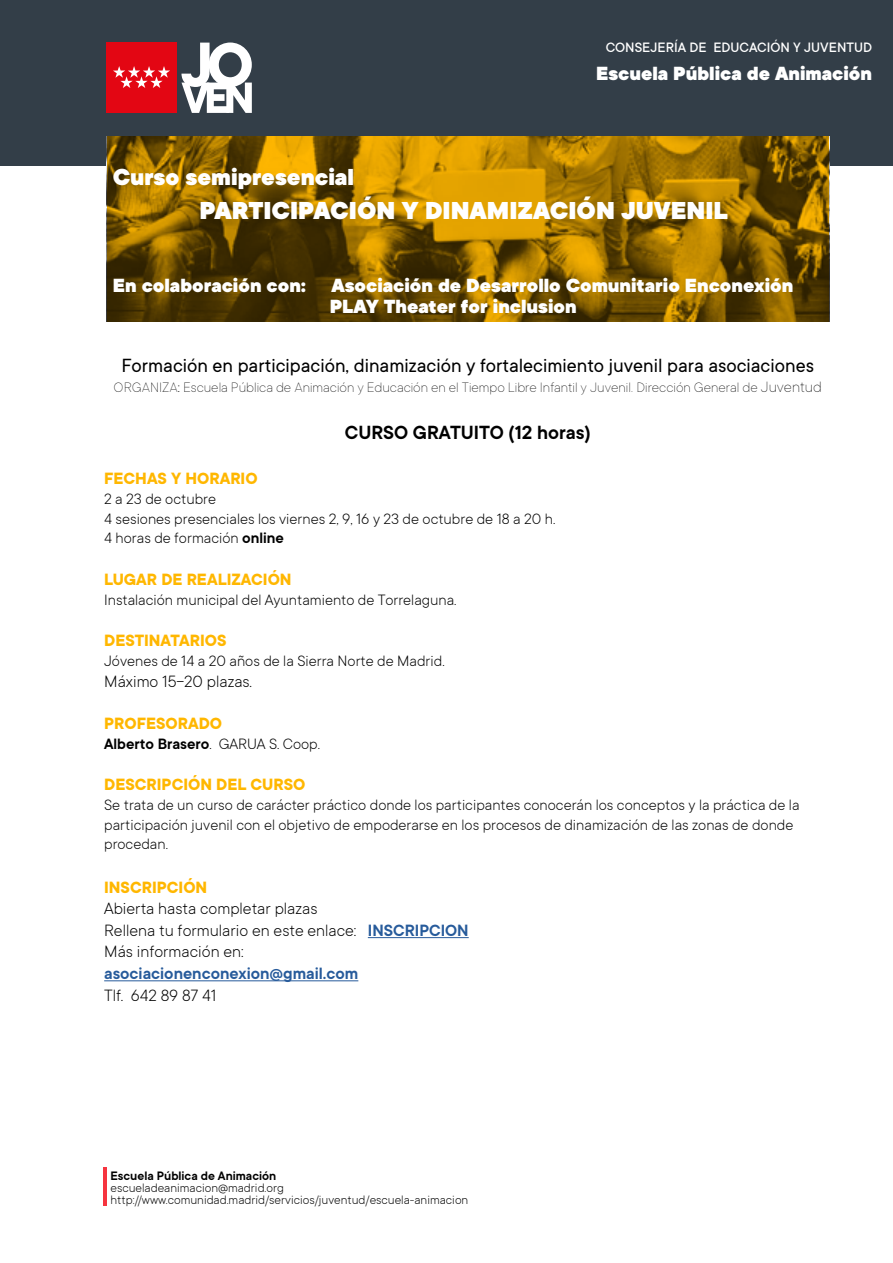
<style>
.page{position:relative;width:893px;height:1263px;background:#fff}
.page>*{position:absolute;margin:0;border:0;box-sizing:border-box;transform-origin:0 0}
.t1{font:900 27px "TT Commons";color:#fff}
.t2{font:900 25.5px "TT Commons";color:#fff}
.t3{font:900 21px/21px "TT Commons";color:#fff;text-align:center}
.t4{font:21px "TT Commons";color:#000}
.t5{font:600 21px "TT Commons";color:#000}
.t6{font:300 18px/21.6px "TT Commons";color:#000}
.t7{font:700 18px "TT Commons";color:#ffb700}
.t8{font:600 18px "TT Commons";color:#275b9b}
.t9{font:300 16.5px/19.8px "TT Commons";color:#000}
.t10{font:600 16.5px "TT Commons";color:#000}
.t11{font:100 15px "TT Commons";color:#000}
.t12{font:500 15px "TT Commons";color:#fff}
.t13{font:300 13.5px/12px "TT Commons";color:#000}
.t14{font:600 13.5px "TT Commons";color:#000}
.s1{font-weight:300}
.s2{font-size:16.5px}
.s3{font-weight:600}
.s4{font-weight:600;color:#275b9b}
</style>
<div class="page">
<div style="left:0;top:0;width:893px;height:165px;background:#333e48"></div>
<div style="left:106px;top:43px;width:71px;height:70px;background:#e30613"></div>
<svg style="left:113px;top:66px;width:57px;height:22px"></svg>
<svg style="left:181px;top:43px;width:71px;height:70px"></svg>
<hr style="left:103px;top:1167px;width:4px;height:39px;background:#f6343f">
<svg style="left:107px;top:136px;width:722px;height:185px;background:#896200"></svg>
<hr style="left:368px;top:937px;width:101px;height:1px;background:#275b9b">
<hr style="left:104px;top:980px;width:254px;height:1px;background:#275b9b">
<p class="t12" style="left:606px;top:40px;width:268px">CONSEJERÍA DE EDUCACIÓN Y JUVENTUD</p>
<p class="t3" style="left:596px;top:64px;width:277px">Escuela Pública de Animación</p>
<h2 class="t2" style="left:113px;top:162px;width:243px">Curso semipresencial</h2>
<h1 class="t1" style="left:199px;top:195px;width:530px">PARTICIPACIÓN Y DINAMIZACIÓN JUVENIL</h1>
<p class="t3" style="left:113px;top:275px;width:682px">En colaboración con: Asociación de Desarrollo Comunitario Enconexión<br>PLAY Theater for inclusion</p>
<p class="t4" style="left:122px;top:354px;width:694px">Formación en participación, dinamización y fortalecimiento juvenil para asociaciones</p>
<p class="t11" style="left:114px;top:379px;width:710px">ORGANIZA<span class="s1">:</span> Escuela Pública de Animación y Educación en el Tiempo Libre Infantil y Juvenil. Dirección General de <span class="s2">Juventud</span></p>
<p class="t5" style="left:345px;top:420px;width:247px">CURSO GRATUITO (12 horas)</p>
<p class="t7" style="left:104px;top:468px;width:155px">FECHAS Y HORARIO</p>
<p class="t9" style="left:104px;top:489px;width:453px">2 a 23 de octubre<br>4 sesiones presenciales los viernes 2, 9, 16 y 23 de octubre de 18 a 20 h.<br>4 horas de formación <span class="s3">online</span></p>
<p class="t7" style="left:104px;top:569px;width:189px">LUGAR DE REALIZACIÓN</p>
<p class="t9" style="left:104px;top:589px;width:354px">Instalación municipal del Ayuntamiento de Torrelaguna.</p>
<p class="t7" style="left:104px;top:630px;width:124px">DESTINATARIOS</p>
<p class="t9" style="left:104px;top:651px;width:342px">Jóvenes de 14 a 20 años de la Sierra Norte de Madrid.</p>
<p class="t6" style="left:104px;top:671px;width:149px">Máximo 15-20 plazas.</p>
<p class="t7" style="left:104px;top:713px;width:119px">PROFESORADO</p>
<p class="t10" style="left:104px;top:734px;width:217px">Alberto Brasero<span class="s1">. GARUA S. Coop.</span></p>
<p class="t7" style="left:104px;top:774px;width:203px">DESCRIPCIÓN DEL CURSO</p>
<p class="t9" style="left:104px;top:795px;width:697px">Se trata de un curso de carácter práctico donde los participantes conocerán los conceptos y la práctica de la participación juvenil con el objetivo de empoderarse en los procesos de dinamización de las zonas de donde procedan.</p>
<p class="t7" style="left:104px;top:877px;width:105px">INSCRIPCIÓN</p>
<p class="t6" style="left:104px;top:898px;width:366px">Abierta hasta completar plazas<br>Rellena tu formulario en este enlace: <span class="s4">INSCRIPCION<br></span>Más información en:</p>
<p class="t8" style="left:104px;top:963px;width:256px">asociacionenconexion@gmail.com</p>
<p class="t6" style="left:104px;top:984px;width:114px">Tlf. 642 89 87 41</p>
<p class="t14" style="left:111px;top:1168px;width:167px">Escuela Pública de Animación</p>
<p class="t13" style="left:111px;top:1181px;width:359px">escueladeanimacion@madrid.org http://www.comunidad.madrid/servicios/juventud/escuela-animacion</p>
</div>
